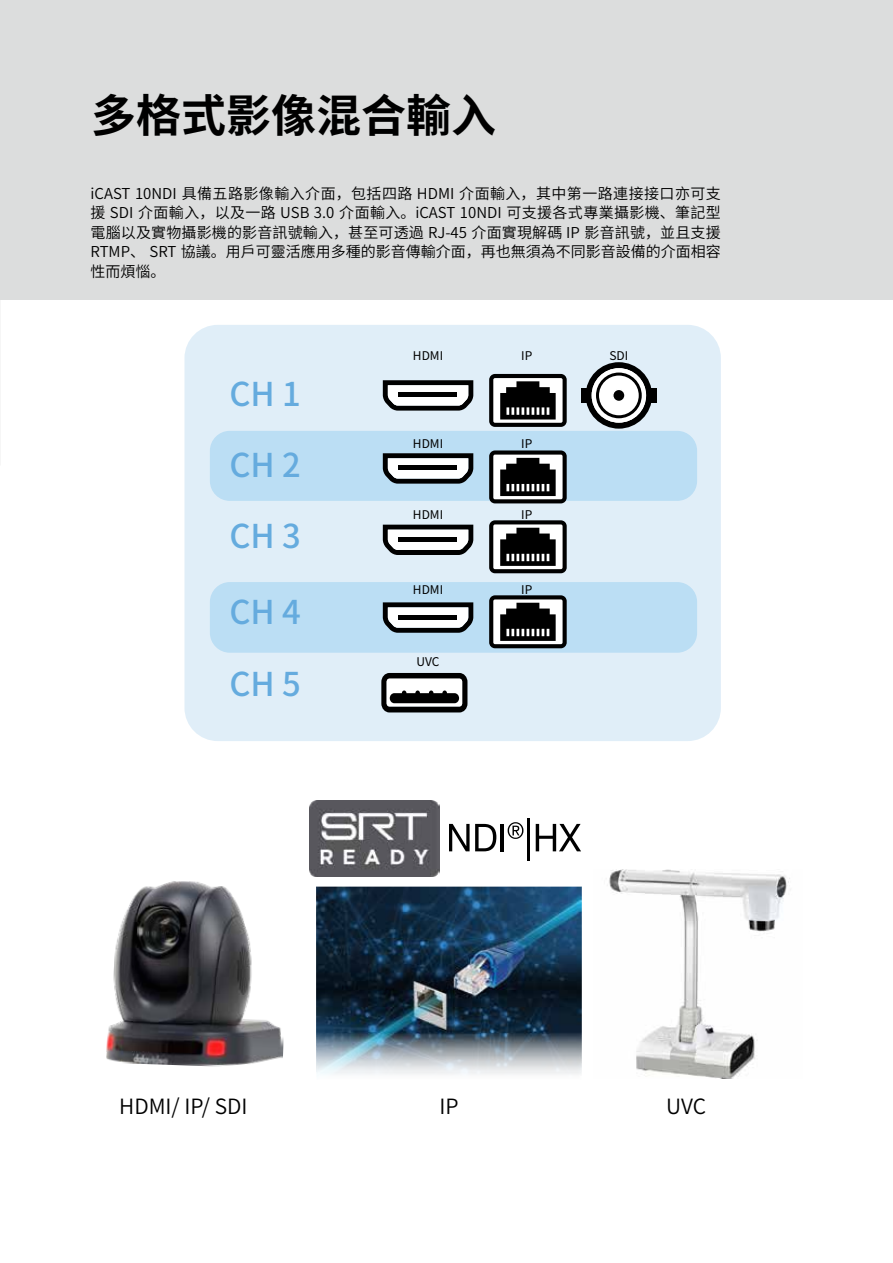
<style>
.page{position:relative;width:893px;height:1263px;background:#fff}
.page>*{position:absolute;margin:0;border:0;box-sizing:border-box;transform-origin:0 0}
.t1{font:700 45px "Source Han Sans CN";color:#000}
.t2{font:500 32.85px "Source Han Sans CN";color:#65abde}
.t3{font:21px "Source Han Sans CN";color:#000}
.t4{font:15px/19.5px "Source Han Sans CN";color:#000;text-align:justify}
.t5{font:12px "Noto Sans CJ Ktc";color:#000}
</style>
<div class="page">
<div style="left:0;top:0;width:893px;height:300px;background:#dcdddd"></div>
<div style="left:184px;top:325px;width:537px;height:416px;background:#e0eef8;border-radius:33px"></div>
<div style="left:210px;top:431px;width:487px;height:70px;background:#bae3f9;border-radius:20px"></div>
<div style="left:210px;top:582px;width:487px;height:71px;background:#bae3f9;border-radius:20px"></div>
<img style="left:106px;top:881px;width:178px;height:186px">
<img style="left:609px;top:869px;width:181px;height:209px">
<img style="left:317px;top:887px;width:264px;height:187px">
<img style="left:309px;top:800px;width:130px;height:76px">
<svg style="left:586px;top:362px;width:66px;height:67px"></svg>
<div style="left:581px;top:388px;width:5px;height:15px;background:#000"></div>
<div style="left:651px;top:388px;width:6px;height:15px;background:#000"></div>
<svg style="left:383px;top:380px;width:90px;height:31px;background:#919393"></svg>
<hr style="left:398px;top:393px;width:58px;height:4px;background:#000">
<svg style="left:383px;top:525px;width:90px;height:30px;background:#949595"></svg>
<div style="left:398px;top:537px;width:58px;height:5px;background:#000"></div>
<svg style="left:383px;top:453px;width:90px;height:31px;background:#8e9193"></svg>
<hr style="left:398px;top:466px;width:58px;height:4px;background:#000">
<svg style="left:383px;top:602px;width:90px;height:31px;background:#8e9193"></svg>
<hr style="left:398px;top:615px;width:58px;height:4px;background:#000">
<svg style="left:489px;top:520px;width:78px;height:53px;background:#5b5b5c"></svg>
<svg style="left:489px;top:450px;width:78px;height:53px;background:#5b5c5c"></svg>
<svg style="left:489px;top:374px;width:78px;height:53px;background:#5a5b5b"></svg>
<svg style="left:489px;top:595px;width:78px;height:53px;background:#5a5b5c"></svg>
<svg style="left:381px;top:673px;width:86px;height:39px;background:#707171"></svg>
<div style="left:442px;top:690px;width:5px;height:8px;background:#000;border-radius:2px"></div>
<svg style="left:449px;top:824px;width:47px;height:27px"></svg>
<hr style="left:501px;top:824px;width:3px;height:27px;background:#000">
<svg style="left:508px;top:822px;width:15px;height:17px"></svg>
<hr style="left:527px;top:818px;width:3px;height:42px;background:#000">
<svg style="left:536px;top:824px;width:45px;height:27px"></svg>
<h1 class="t1" style="left:91px;top:90px;width:406px">多格式影像混合輸入</h1>
<p class="t4" style="left:91px;top:184px;width:632px">iCAST 10NDI 具備五路影像輸入介面，包括四路 HDMI 介面輸入，其中第一路連接接口亦可支援 SDI 介面輸入，以及一路 USB 3.0 介面輸入。iCAST 10NDI 可支援各式專業攝影機、筆記型電腦以及實物攝影機的影音訊號輸入，甚至可透過 RJ-45 介面實現解碼 IP 影音訊號，並且支援RTMP、 SRT 協議。用戶可靈活應用多種的影音傳輸介面，再也無須為不同影音設備的介面相容性而煩惱。</p>
<h2 class="t2" style="left:229px;top:375px;width:73px">CH 1</h2>
<h2 class="t2" style="left:229px;top:446px;width:73px">CH 2</h2>
<h2 class="t2" style="left:229px;top:517px;width:73px">CH 3</h2>
<h2 class="t2" style="left:229px;top:594px;width:73px">CH 4</h2>
<h2 class="t2" style="left:229px;top:665px;width:73px">CH 5</h2>
<p class="t5" style="left:413px;top:349px;width:32px">HDMI</p>
<p class="t5" style="left:521px;top:349px;width:13px">IP</p>
<p class="t5" style="left:413px;top:437px;width:32px">HDMI</p>
<p class="t5" style="left:521px;top:437px;width:13px">IP</p>
<p class="t5" style="left:413px;top:508px;width:32px">HDMI</p>
<p class="t5" style="left:521px;top:508px;width:13px">IP</p>
<p class="t5" style="left:413px;top:583px;width:32px">HDMI</p>
<p class="t5" style="left:521px;top:583px;width:13px">IP</p>
<p class="t5" style="left:417px;top:655px;width:25px">UVC</p>
<p class="t5" style="left:609px;top:349px;width:20px">SDI</p>
<h3 class="t3" style="left:119px;top:1095px;width:130px">HDMI/ IP/ SDI</h3>
<h3 class="t3" style="left:439px;top:1095px;width:21px">IP</h3>
<h3 class="t3" style="left:666px;top:1095px;width:41px">UVC</h3>
</div>
